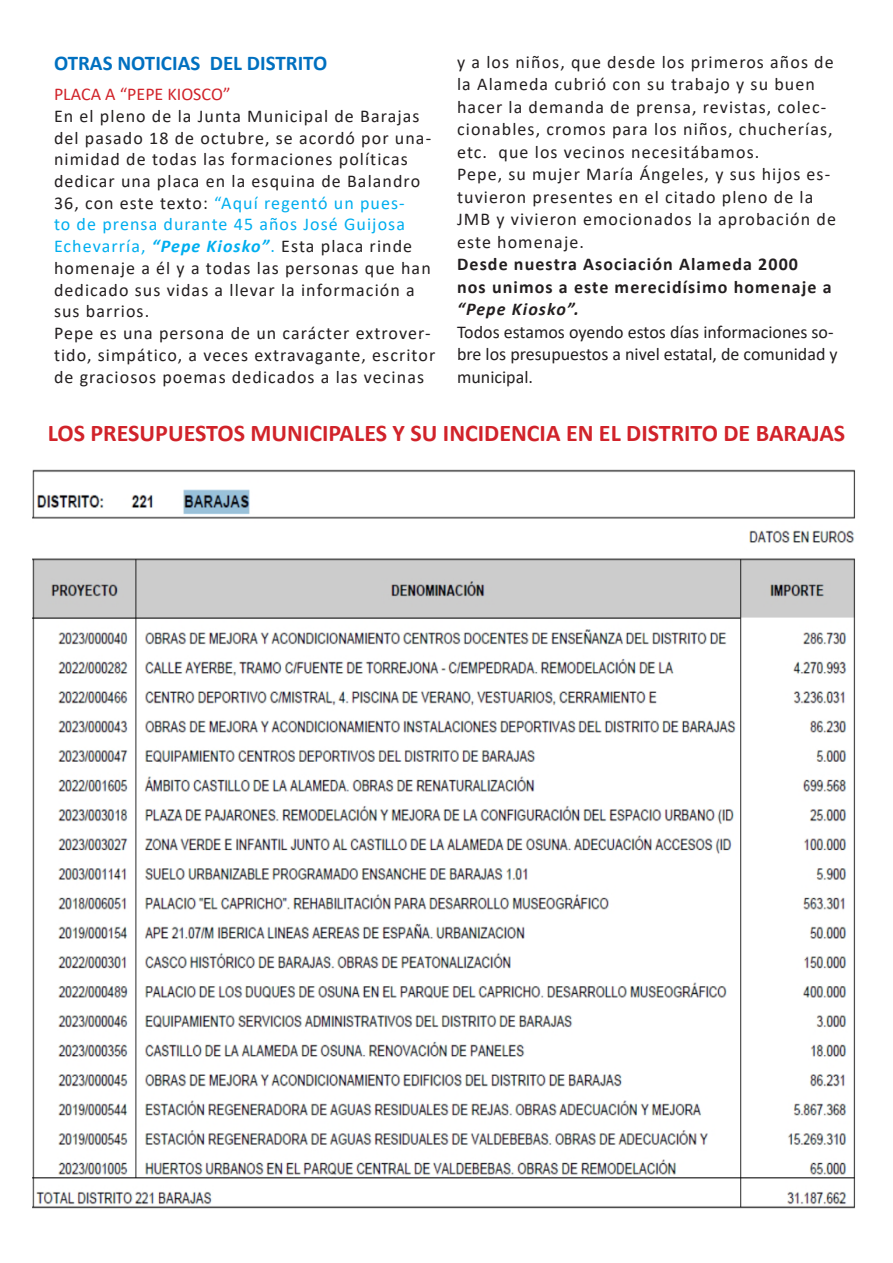
<style>
.page{position:relative;width:893px;height:1263px;background:#fff}
.page>*{position:absolute;margin:0;border:0;box-sizing:border-box;transform-origin:0 0}
.t1{font:700 24px "Calibri";color:#d1232a}
.t2{font:700 21px "Calibri";color:#0070c0}
.t3{font:18px/21.8px "Calibri";letter-spacing:.06em;color:#231f20}
.t4{font:18px/22.5px "Calibri";color:#231f20}
.t5{font:700 18px/22.5px "Calibri";letter-spacing:.06em;color:#231f20}
.t6{font:18px "Calibri";color:#d1232a}
.s1{font-style:italic}
.s2{color:#00aeef}
.s3{font-weight:700;font-style:italic;color:#00aeef}
</style>
<div class="page">
<img style="left:33px;top:469px;width:822px;height:740px">
<p class="t3" style="left:457px;top:50px;width:378px;line-height:22.5px">y a los niños, que desde los primeros años de la Alameda cubrió con su trabajo y su buen hacer la demanda de prensa, revistas, colec&shy;cionables, cromos para los niños, chucherías, etc. que los vecinos necesitábamos.</p>
<p class="t3" style="left:457px;top:162px;width:380px;line-height:22.5px">Pepe, su mujer María Ángeles, y sus hijos es&shy;tuvieron presentes en el citado pleno de la JMB y vivieron emocionados la aprobación de este homenaje.</p>
<p class="t5" style="left:457px;top:253px;width:376px">Desde nuestra Asociación Alameda 2000<br>nos unimos a este merecidísimo homenaje a <span class="s1">“Pepe Kiosko”.</span></p>
<p class="t4" style="left:457px;top:320px;width:382px">Todos estamos oyendo estos días informaciones so&shy;bre los presupuestos a nivel estatal, de comunidad y municipal.</p>
<p class="t1" style="left:48px;top:416px;width:799px">LOS PRESUPUESTOS MUNICIPALES Y SU INCIDENCIA EN EL DISTRITO DE BARAJAS</p>
<p class="t2" style="left:54px;top:48px;width:275px">OTRAS NOTICIAS DEL DISTRITO</p>
<p class="t6" style="left:54px;top:82px;width:178px">PLACA A “PEPE KIOSCO”</p>
<p class="t3" style="left:54px;top:104px;width:379px">En el pleno de la Junta Municipal de Barajas del pasado 18 de octubre, se acordó por una&shy;nimidad de todas las formaciones políticas dedicar una placa en la esquina de Balandro 36, con este texto: <span class="s2">“Aquí regentó un pues-<br>to de prensa durante 45 años José Guijosa Echevarría,</span> <span class="s3">“Pepe Kiosko”</span><span class="s2">.</span> Esta placa rinde homenaje a él y a todas las personas que han dedicado sus vidas a llevar la información a sus barrios.</p>
<p class="t3" style="left:54px;top:322px;width:383px">Pepe es una persona de un carácter extrover&shy;tido, simpático, a veces extravagante, escritor de graciosos poemas dedicados a las vecinas</p>
</div>
